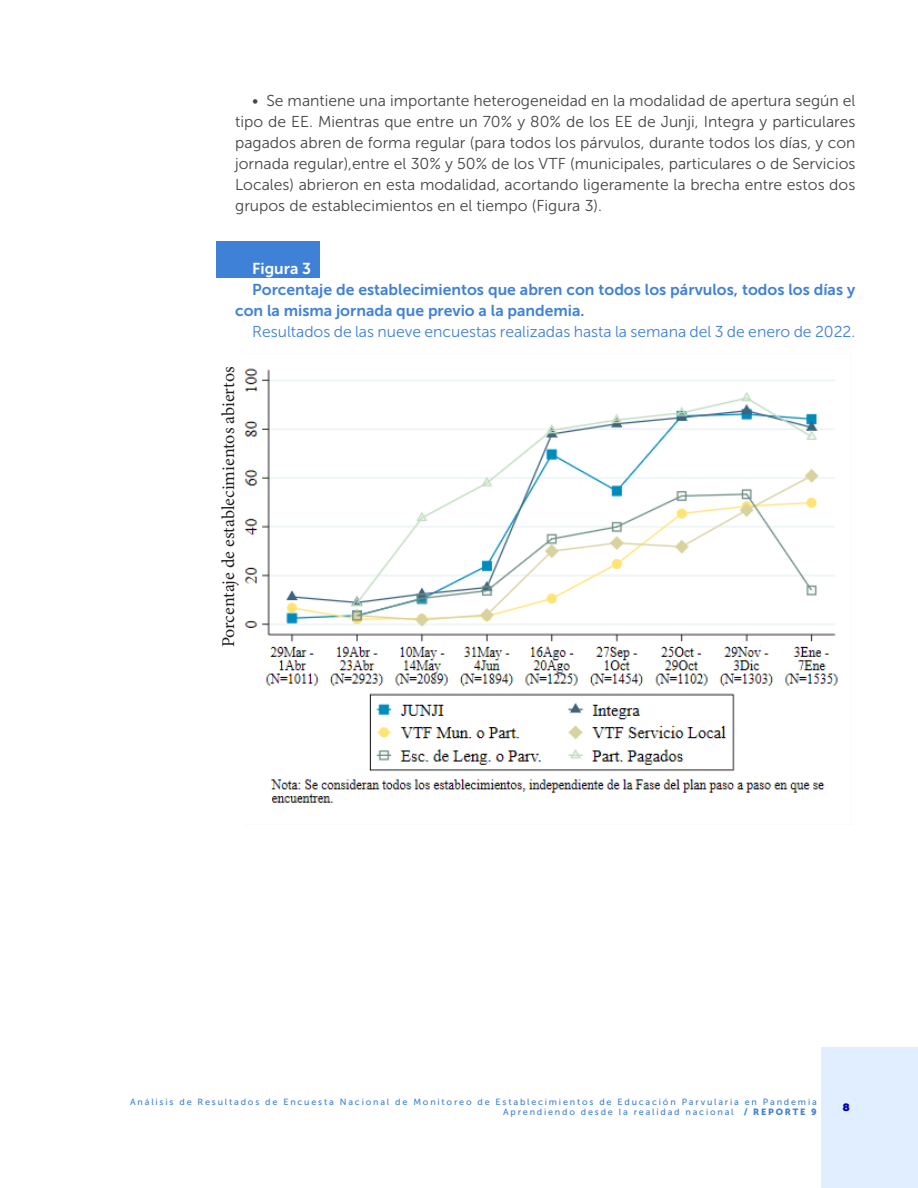
<style>
.page{position:relative;width:918px;height:1188px;background:#fff}
.page>*{position:absolute;margin:0;border:0;box-sizing:border-box;transform-origin:0 0}
.t1{font:18px "Minion Pro";color:#231f20}
.t2{font:15.75px/21px "Museo Sans 300";color:#454545;text-align:justify}
.t3{font:15.75px/21px "Museo Sans 700";color:#4081d8}
.t4{font:15.75px "Museo Sans 300";color:#4081d8}
.t5{font:15.75px "Museo Sans 700";color:#fff}
.t6{font:900 12px "Catamaran";color:#0000b5}
.t7{font:9px/10.8px "Museo Sans 500";letter-spacing:.2em;color:#4081d8;text-align:right}
.s1{font-family:"Museo Sans 900"}
</style>
<div class="page">
<div style="left:822px;top:1048px;width:96px;height:140px;background:#e0eeff"></div>
<div style="left:216px;top:242px;width:104px;height:36px;background:#4081d8"></div>
<img style="left:244px;top:368px;width:594px;height:435px">
<p class="t2" style="left:235px;top:90px;width:622px;text-indent:17px">• Se mantiene una importante heterogeneidad en la modalidad de apertura según el tipo de EE. Mientras que entre un 70% y 80% de los EE de Junji, Integra y particulares pagados abren de forma regular (para todos los párvulos, durante todos los días, y con jornada regular),entre el 30% y 50% de los VTF (municipales, particulares o de Servicios Locales) abrieron en esta modalidad, acortando ligeramente la brecha entre estos dos grupos de establecimientos en el tiempo (Figura 3).</p>
<p class="t5" style="left:252px;top:260px;width:61px">Figura 3</p>
<p class="t3" style="left:235px;top:279px;width:622px;text-indent:17px">Porcentaje de establecimientos que abren con todos los párvulos, todos los días y con la misma jornada que previo a la pandemia.</p>
<p class="t4" style="left:252px;top:323px;width:605px">Resultados de las nueve encuestas realizadas hasta la semana del 3 de enero de 2022.</p>
<p class="t1" style="left:216px;top:647px;width:282px;rotate:-90deg">Porcentaje de establecimientos abiertos</p>
<p class="t7" style="left:130px;top:1096px;width:688px">Análisis de Resultados de Encuesta Nacional de Monitoreo de Establecimientos de Educación Parvularia en Pandemia<br>Aprendiendo desde la realidad nacional <span class="s1">/ REPORTE 9</span></p>
<p class="t6" style="left:843px;top:1100px;width:8px">8</p>
</div>
